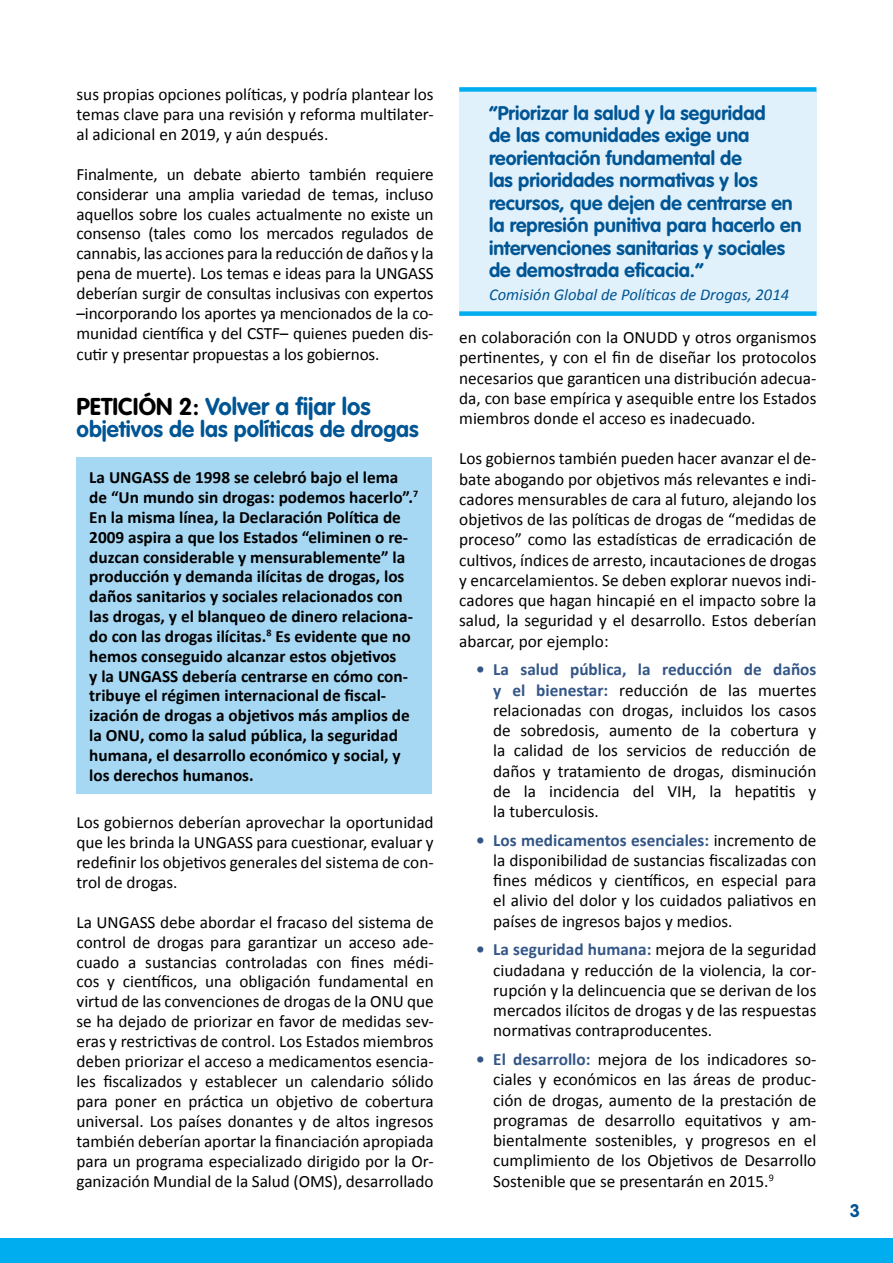
<style>
.page{position:relative;width:893px;height:1263px;background:#fff}
.page>*{position:absolute;margin:0;border:0;box-sizing:border-box;transform-origin:0 0}
.t1{font:700 24px "VAG Rounded LT Pro";color:#005594}
.t2{font:700 22.5px "VAG Rounded LT Pro";color:#005594}
.t3{font:700 19.5px/22.5px "VAG Rounded LT Pro";color:#005594}
.t4{font:700 18px "VAG Rounded LT Pro";color:#005594}
.t5{font:17.25px/20.2px "Calibri";color:#000;text-align:justify}
.t6{font:700 17.25px/19.8px "Calibri";color:#000}
.t7{font:italic 16.5px "Calibri";color:#005594}
.s1{color:#000}
.s2{font-weight:700;color:#335687}
</style>
<div class="page">
<div style="left:0;top:1238px;width:893px;height:25px;background:#00adee"></div>
<div style="left:77px;top:457px;width:355px;height:336px;background:#a6d8f4"></div>
<div style="left:459px;top:89px;width:357px;height:227px;background:#e0f1fb"></div>
<div style="left:459px;top:87px;width:357px;height:5px;background:#00aeef"></div>
<div style="left:459px;top:311px;width:357px;height:5px;background:#00aeef"></div>
<p class="t5" style="left:77px;top:84px;width:359px">sus propias opciones políticas, y podría plantear los temas clave para una revisión y reforma multilater&shy;al adicional en 2019, y aún después.</p>
<p class="t5" style="left:77px;top:164px;width:359px">Finalmente, un debate abierto también requiere considerar una amplia variedad de temas, incluso aquellos sobre los cuales actualmente no existe un consenso (tales como los mercados regulados de cannabis, las acciones para la reducción de daños y la pena de muerte). Los temas e ideas para la UNGASS deberían surgir de consultas inclusivas con expertos –incorporando los aportes ya mencionados de la co&shy;munidad científica y del CSTF– quienes pueden dis&shy;cutir y presentar propuestas a los gobiernos.</p>
<h1 class="t1" style="left:77px;top:391px;width:296px"><span class="s1">PETICIÓN 2:</span> Volver a fijar los</h1>
<h2 class="t2" style="left:77px;top:415px;width:344px">objetivos de las políticas de drogas</h2>
<p class="t6" style="left:89px;top:467px;width:330px">La UNGASS de 1998 se celebró bajo el lema de “Un mundo sin drogas: podemos hacerlo”.<sup>7<br></sup>En la misma línea, la Declaración Política de 2009 aspira a que los Estados “eliminen o re&shy;duzcan considerable y mensurablemente” la producción y demanda ilícitas de drogas, los daños sanitarios y sociales relacionados con las drogas, y el blanqueo de dinero relaciona&shy;do con las drogas ilícitas.<sup>8</sup> Es evidente que no hemos conseguido alcanzar estos objetivos<br>y la UNGASS debería centrarse en cómo con&shy;tribuye el régimen internacional de fiscal&shy;ización de drogas a objetivos más amplios de la ONU, como la salud pública, la seguridad humana, el desarrollo económico y social, y los derechos humanos.</p>
<p class="t5" style="left:77px;top:812px;width:359px">Los gobiernos deberían aprovechar la oportunidad que les brinda la UNGASS para cuestionar, evaluar y redefinir los objetivos generales del sistema de con&shy;trol de drogas.</p>
<p class="t5" style="left:77px;top:912px;width:359px">La UNGASS debe abordar el fracaso del sistema de control de drogas para garantizar un acceso ade&shy;cuado a sustancias controladas con fines médi&shy;cos y científicos, una obligación fundamental en virtud de las convenciones de drogas de la ONU que se ha dejado de priorizar en favor de medidas sev&shy;eras y restrictivas de control. Los Estados miembros deben priorizar el acceso a medicamentos esencia&shy;les fiscalizados y establecer un calendario sólido para poner en práctica un objetivo de cobertura universal. Los países donantes y de altos ingresos también deberían aportar la financiación apropiada para un programa especializado dirigido por la Or&shy;ganización Mundial de la Salud (OMS), desarrollado</p>
<p class="t3" style="left:489px;top:102px;width:314px">“Priorizar la salud y la seguridad<br>de las comunidades exige una reorientación fundamental de<br>las prioridades normativas y los recursos, que dejen de centrarse en la represión punitiva para hacerlo en intervenciones sanitarias y sociales de demostrada eficacia.”</p>
<p class="t7" style="left:489px;top:283px;width:301px">Comisión Global de Políticas de Drogas, 2014</p>
<p class="t5" style="left:459px;top:327px;width:359px">en colaboración con la ONUDD y otros organismos pertinentes, y con el fin de diseñar los protocolos necesarios que garanticen una distribución adecua&shy;da, con base empírica y asequible entre los Estados miembros donde el acceso es inadecuado.</p>
<p class="t5" style="left:459px;top:449px;width:359px">Los gobiernos también pueden hacer avanzar el de&shy;bate abogando por objetivos más relevantes e indi&shy;cadores mensurables de cara al futuro, alejando los objetivos de las políticas de drogas de “medidas de proceso” como las estadísticas de erradicación de cultivos, índices de arresto, incautaciones de drogas y encarcelamientos. Se deben explorar nuevos indi&shy;cadores que hagan hincapié en el impacto sobre la salud, la seguridad y el desarrollo. Estos deberían abarcar, por ejemplo:</p>
<p class="t5" style="left:493px;top:659px;width:325px;text-indent:-17px"><span class="s2">• La salud pública, la reducción de daños y el bienestar:</span> reducción de las muertes relacionadas con drogas, incluidos los casos de sobredosis, aumento de la cobertura y la calidad de los servicios de reducción de daños y tratamiento de drogas, disminución de la incidencia del VIH, la hepatitis y la tuberculosis.</p>
<p class="t5" style="left:493px;top:830px;width:325px;text-indent:-17px"><span class="s2">• Los medicamentos esenciales:</span> incremento de la disponibilidad de sustancias fiscalizadas con fines médicos y científicos, en especial para el alivio del dolor y los cuidados paliativos en países de ingresos bajos y medios.</p>
<p class="t5" style="left:493px;top:940px;width:325px;text-indent:-17px"><span class="s2">• La seguridad humana:</span> mejora de la seguridad ciudadana y reducción de la violencia, la cor&shy;rupción y la delincuencia que se derivan de los mercados ilícitos de drogas y de las respuestas normativas contraproducentes.</p>
<p class="t5" style="left:493px;top:1049px;width:325px;text-indent:-17px"><span class="s2">• El desarrollo:</span> mejora de los indicadores so&shy;ciales y económicos en las áreas de produc&shy;ción de drogas, aumento de la prestación de programas de desarrollo equitativos y am&shy;bientalmente sostenibles, y progresos en el cumplimiento de los Objetivos de Desarrollo Sostenible que se presentarán en 2015.<sup>9</sup></p>
<p class="t4" style="left:850px;top:1199px;width:12px">3</p>
</div>
